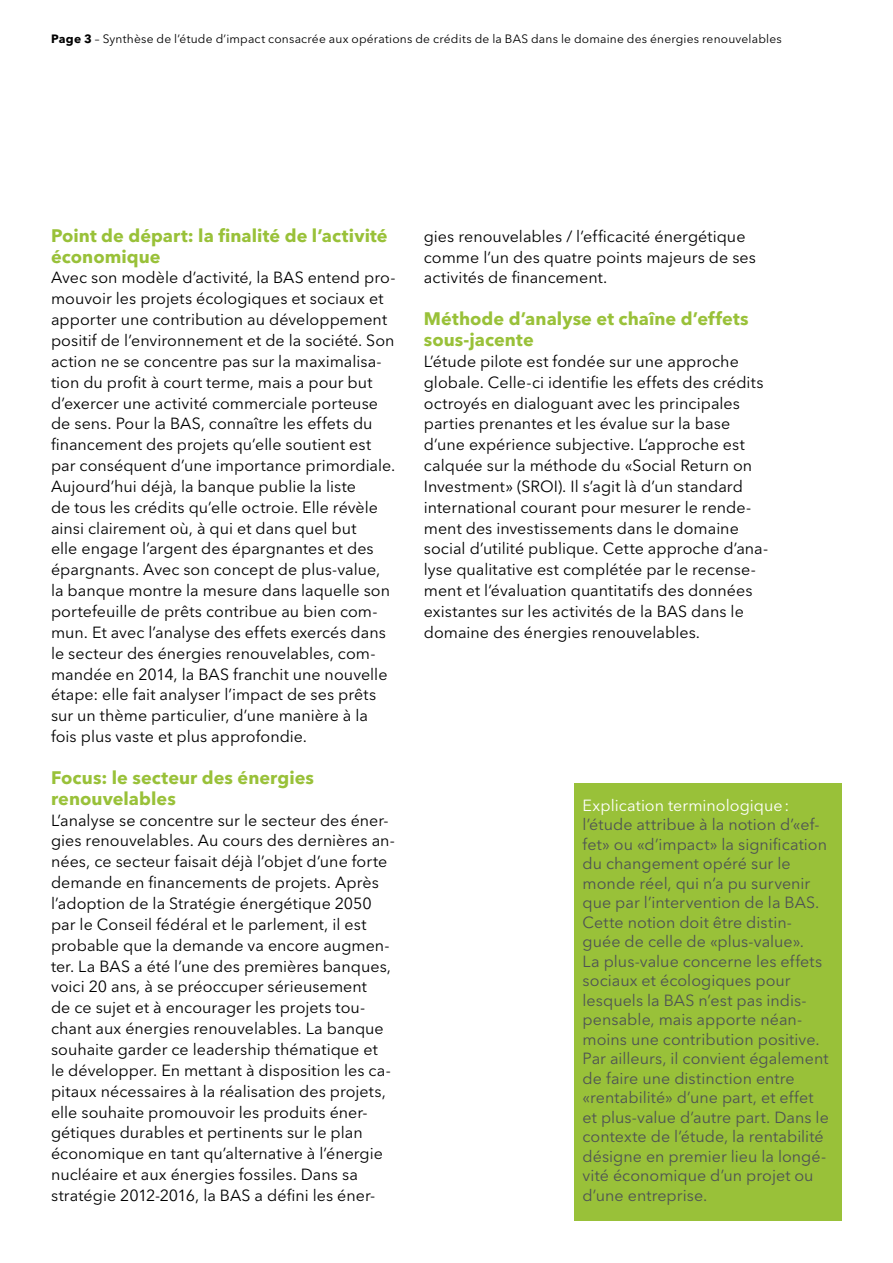
<style>
.page{position:relative;width:893px;height:1263px;background:#fff}
.page>*{position:absolute;margin:0;border:0;box-sizing:border-box;transform-origin:0 0}
.t1{font:700 18px/20.9px "Avenir Next LT Pro";letter-spacing:.005em;color:#99c139}
.t2{font:16.05px/20.9px "Avenir Next LT Pro";color:#000}
.t3{font:16.05px/19.5px "Avenir Next LT Pro";color:#4e5254}
.t4{font:16.05px "Avenir Next LT Pro";color:#fff}
.t5{font:12px "Avenir Next LT Pro";letter-spacing:.015em;color:#000}
.s1{font-weight:700}
</style>
<div class="page">
<div style="left:574px;top:784px;width:267px;height:437px;background:#99c139"></div>
<p class="t5" style="left:51px;top:32px;width:732px"><span class="s1">Page 3</span> – Synthèse de l’étude d’impact consacrée aux opérations de crédits de la BAS dans le domaine des énergies renouvelables</p>
<p class="t1" style="left:51px;top:225px;width:338px">Point de départ: la finalité de l’activité économique</p>
<p class="t2" style="left:51px;top:267px;width:346px">Avec son modèle d’activité, la BAS entend pro&shy;mouvoir les projets écologiques et sociaux et apporter une contribution au développement positif de l’environnement et de la société. Son action ne se concentre pas sur la maximalisa&shy;tion du profit à court terme, mais a pour but d’exercer une activité commerciale porteuse de sens. Pour la BAS, connaître les effets du financement des projets qu’elle soutient est par conséquent d’une importance primordiale.<br>Aujourd’hui déjà, la banque publie la liste<br>de tous les crédits qu’elle octroie. Elle révèle ainsi clairement où, à qui et dans quel but<br>elle engage l’argent des épargnantes et des épargnants. Avec son concept de plus-value, la banque montre la mesure dans laquelle son portefeuille de prêts contribue au bien com&shy;mun. Et avec l’analyse des effets exercés dans le secteur des énergies renouvelables, com&shy;mandée en 2014, la BAS franchit une nouvelle étape: elle fait analyser l’impact de ses prêts sur un thème particulier, d’une manière à la fois plus vaste et plus approfondie.</p>
<p class="t1" style="left:51px;top:767px;width:264px">Focus: le secteur des énergies renouvelables</p>
<p class="t2" style="left:51px;top:809px;width:345px">L’analyse se concentre sur le secteur des éner&shy;gies renouvelables. Au cours des dernières an&shy;nées, ce secteur faisait déjà l’objet d’une forte demande en financements de projets. Après l’adoption de la Stratégie énergétique 2050 par le Conseil fédéral et le parlement, il est probable que la demande va encore augmen&shy;ter. La BAS a été l’une des premières banques, voici 20 ans, à se préoccuper sérieusement<br>de ce sujet et à encourager les projets tou&shy;chant aux énergies renouvelables. La banque souhaite garder ce leadership thématique et le développer. En mettant à disposition les ca&shy;pitaux nécessaires à la réalisation des projets, elle souhaite promouvoir les produits éner&shy;gétiques durables et pertinents sur le plan économique en tant qu’alternative à l’énergie nucléaire et aux énergies fossiles. Dans sa stratégie 2012-2016, la BAS a défini les éner-</p>
<p class="t2" style="left:424px;top:226px;width:334px">gies renouvelables / l’efficacité énergétique comme l’un des quatre points majeurs de ses activités de financement.</p>
<p class="t1" style="left:424px;top:308px;width:326px">Méthode d’analyse et chaîne d’effets sous-jacente</p>
<p class="t2" style="left:424px;top:351px;width:346px">L’étude pilote est fondée sur une approche globale. Celle-ci identifie les effets des crédits octroyés en dialoguant avec les principales parties prenantes et les évalue sur la base d’une expérience subjective. L’approche est calquée sur la méthode du «Social Return on Investment» (SROI). Il s’agit là d’un standard international courant pour mesurer le rende&shy;ment des investissements dans le domaine social d’utilité publique. Cette approche d’ana&shy;lyse qualitative est complétée par le recense&shy;ment et l’évaluation quantitatifs des données existantes sur les activités de la BAS dans le domaine des énergies renouvelables.</p>
<p class="t4" style="left:583px;top:796px;width:208px">Explication terminologique:</p>
<p class="t3" style="left:583px;top:815px;width:248px">l’étude attribue à la notion d’«ef&shy;fet» ou «d’impact» la signification du changement opéré sur le monde réel, qui n’a pu survenir que par l’intervention de la BAS.<br>Cette notion doit être distin&shy;guée de celle de «plus-value».<br>La plus-value concerne les effets sociaux et écologiques pour lesquels la BAS n’est pas indis&shy;pensable, mais apporte néan&shy;moins une contribution positive.<br>Par ailleurs, il convient également de faire une distinction entre «rentabilité» d’une part, et effet et plus-value d’autre part. Dans le contexte de l’étude, la rentabilité désigne en premier lieu la longé&shy;vité économique d’un projet ou d’une entreprise.</p>
</div>
